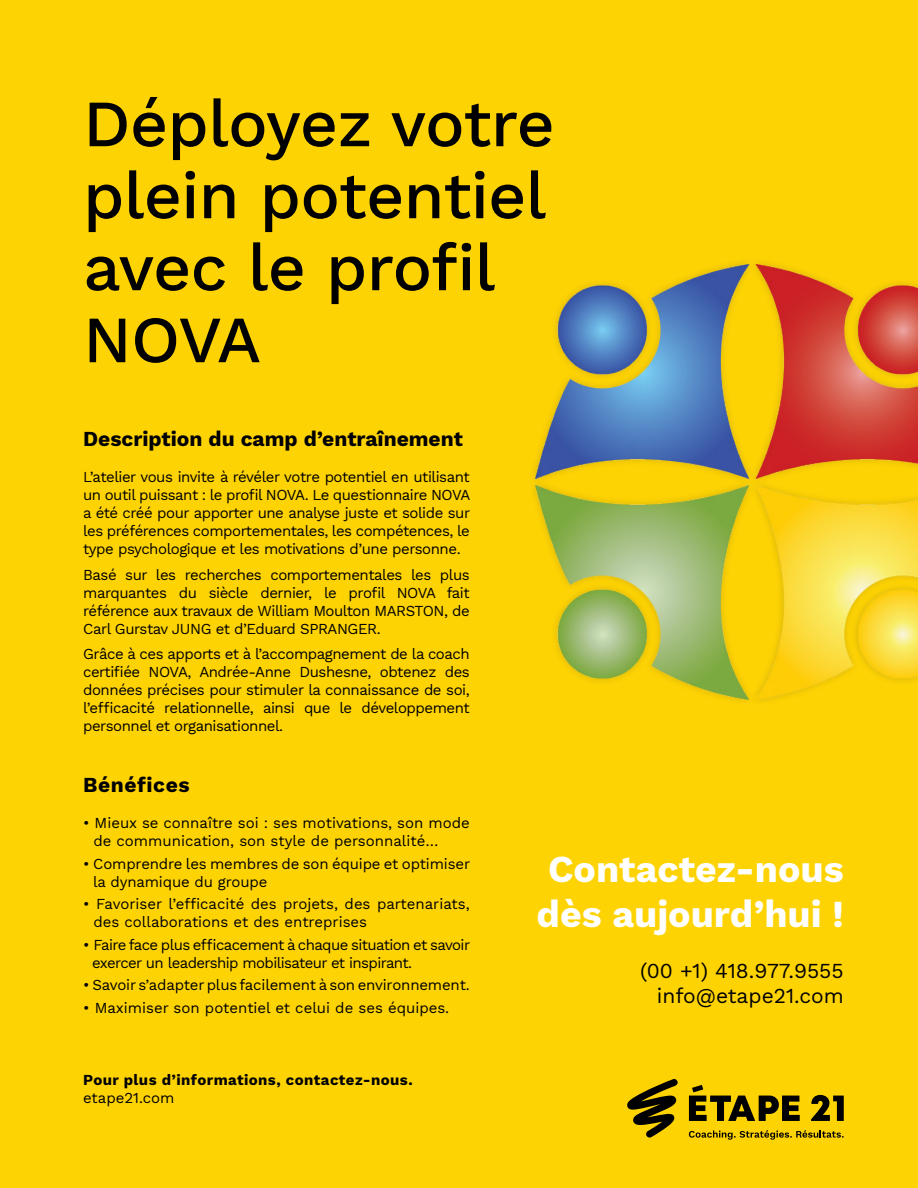
<style>
.page{position:relative;width:918px;height:1188px;background:#fed304}
.page>*{position:absolute;margin:0;border:0;box-sizing:border-box;transform-origin:0 0}
.t1{font:66px/72px "Work Sans";letter-spacing:-.01em;color:#000001}
.t2{font:37.5px/45px "Work Sans";color:#fff;text-align:center}
.t3{font:21px "Work Sans";color:#000001}
.t4{font:21px "Work Sans";letter-spacing:.03em;color:#000001}
.t5{font:15px/18px "Work Sans";letter-spacing:-.01em;color:#000001;text-align:justify}
.t6{font:15px/18px "Work Sans";letter-spacing:-.04em;color:#000001}
.t7{font:15px "Work Sans";letter-spacing:.03em;color:#000001}
</style>
<div class="page">
<svg style="left:627px;top:1079px;width:51px;height:59px"></svg>
<svg style="left:811px;top:1095px;width:33px;height:26px"></svg>
<svg style="left:689px;top:1085px;width:111px;height:36px"></svg>
<svg style="left:689px;top:1130px;width:155px;height:10px"></svg>
<img style="left:536px;top:265px;width:382px;height:435px">
<p class="t1" style="left:83px;top:85px;width:473px">Déployez votre plein potentiel avec le profil<br>NOVA</p>
<p class="t3" style="left:83px;top:423px;width:381px">Description du camp d’entraînement</p>
<p class="t5" style="left:83px;top:467px;width:389px">L’atelier vous invite à révéler votre potentiel en utilisant un outil puissant : le profil NOVA. Le questionnaire NOVA a été créé pour apporter une analyse juste et solide sur les préférences comportementales, les compétences, le type psychologique et les motivations d’une personne.</p>
<p class="t5" style="left:83px;top:565px;width:388px">Basé sur les recherches comportementales les plus marquantes du siècle dernier, le profil NOVA fait référence aux travaux de William Moulton MARSTON, de Carl Gurstav JUNG et d’Eduard SPRANGER.</p>
<p class="t5" style="left:83px;top:644px;width:388px">Grâce à ces apports et à l’accompagnement de la coach certifiée NOVA, Andrée-Anne Dushesne, obtenez des données précises pour stimuler la connaissance de soi, l’efficacité relationnelle, ainsi que le développement personnel et organisationnel.</p>
<p class="t4" style="left:83px;top:769px;width:108px">Bénéfices</p>
<p class="t5" style="left:93px;top:814px;width:378px;text-indent:-10px">• Mieux se connaître soi : ses motivations, son mode de communication, son style de personnalité…</p>
<p class="t5" style="left:93px;top:854px;width:379px;text-indent:-10px">• Comprendre les membres de son équipe et optimiser la dynamique du groupe</p>
<p class="t5" style="left:93px;top:895px;width:378px;text-indent:-10px">• Favoriser l’efficacité des projets, des partenariats, des collaborations et des entreprises</p>
<p class="t6" style="left:92px;top:935px;width:379px;text-indent:-9px">• Faire face plus efficacement à chaque situation et savoir exercer un leadership mobilisateur et inspirant.</p>
<p class="t5" style="left:83px;top:976px;width:388px">• Savoir s’adapter plus facilement à son environnement.</p>
<p class="t5" style="left:83px;top:998px;width:368px">• Maximiser son potentiel et celui de ses équipes.</p>
<p class="t7" style="left:83px;top:1068px;width:331px">Pour plus d’informations, contactez-nous.</p>
<p class="t5" style="left:83px;top:1088px;width:93px">etape21.com</p>
<p class="t2" style="left:536px;top:846px;width:309px">Contactez-nous dès aujourd’hui !</p>
<p class="t3" style="left:640px;top:955px;width:205px">(00 +1) 418.977.9555</p>
<p class="t3" style="left:657px;top:980px;width:188px">info@etape21.com</p>
</div>
